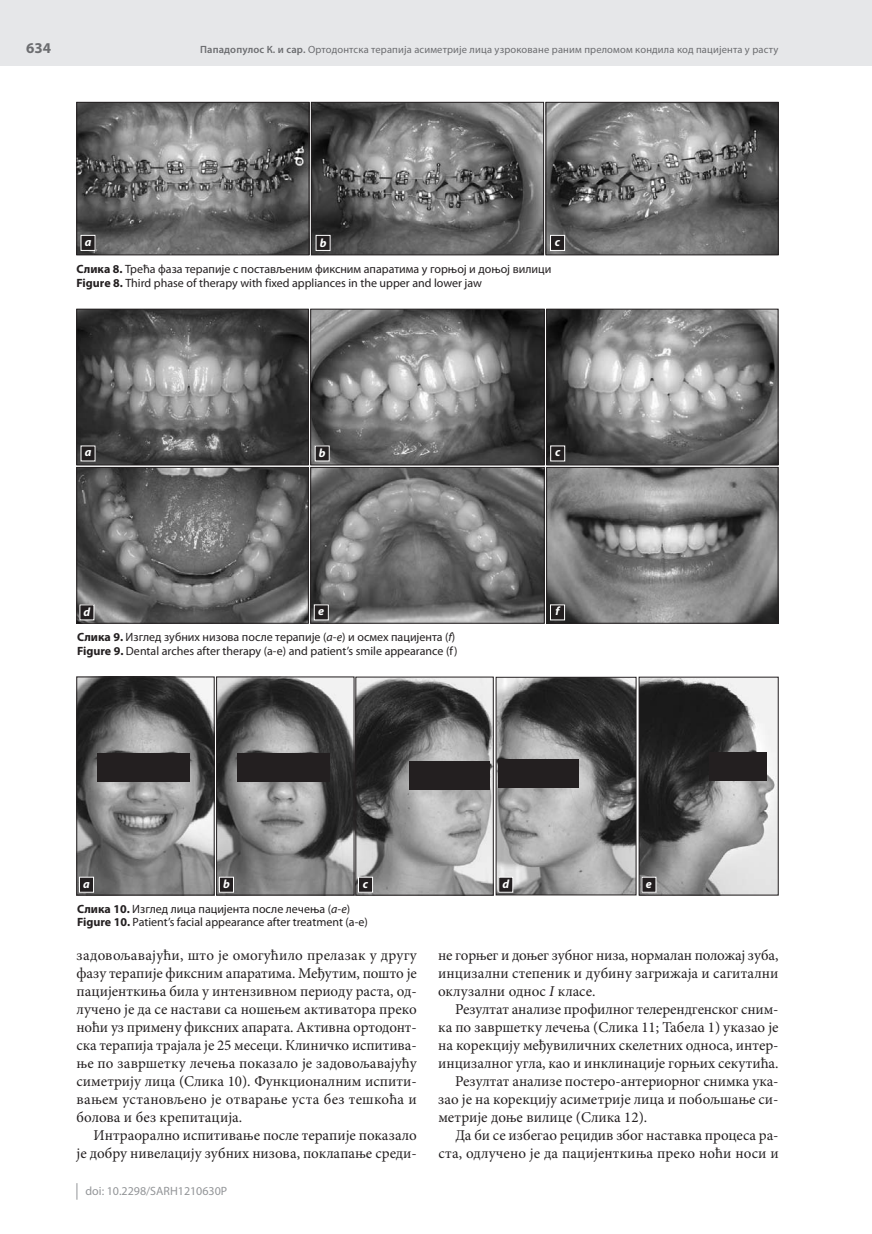
<style>
.page{position:relative;width:872px;height:1234px;background:#fff}
.page>*{position:absolute;margin:0;border:0;box-sizing:border-box;transform-origin:0 0}
.t1{font:15px/18px "Minion Pro";color:#231f20;text-align:justify}
.t2{font:700 15px "Myriad Pro";color:#6c6d70}
.t3{font:12px/13.5px "Myriad Pro";color:#231f20}
.t4{font:12px "Myriad Pro";color:#939598}
.t5{font:italic 700 12px "Myriad Pro";color:#fff}
.t6{font:10.5px "Myriad Pro";letter-spacing:.015em;color:#6c6d70}
.s1{font-weight:600}
.s2{font-weight:700}
.s3{font-style:italic}
</style>
<div class="page">
<div style="left:0;top:0;width:872px;height:66px;background:#e6e7e9"></div>
<svg style="left:77px;top:1183px;width:1px;height:16px"></svg>
<img style="left:313px;top:104px;width:229px;height:149px">
<div style="left:311px;top:102px;width:233px;height:153px;border:1px solid #231f20"></div>
<img style="left:548px;top:104px;width:228px;height:149px">
<div style="left:546px;top:102px;width:232px;height:153px;border:1px solid #231f20"></div>
<img style="left:79px;top:104px;width:228px;height:149px">
<div style="left:77px;top:102px;width:232px;height:153px;border:1px solid #231f20"></div>
<img style="left:79px;top:311px;width:227px;height:152px">
<div style="left:77px;top:309px;width:231px;height:156px;border:1px solid #231f20"></div>
<img style="left:312px;top:311px;width:230px;height:152px">
<div style="left:310px;top:309px;width:234px;height:156px;border:1px solid #231f20"></div>
<img style="left:548px;top:311px;width:228px;height:152px">
<div style="left:546px;top:309px;width:232px;height:156px;border:1px solid #231f20"></div>
<img style="left:79px;top:469px;width:227px;height:152px">
<div style="left:77px;top:467px;width:231px;height:156px;border:1px solid #231f20"></div>
<img style="left:312px;top:469px;width:230px;height:152px">
<div style="left:310px;top:467px;width:234px;height:156px;border:1px solid #231f20"></div>
<img style="left:548px;top:469px;width:228px;height:152px">
<div style="left:546px;top:467px;width:232px;height:156px;border:1px solid #231f20"></div>
<img style="left:79px;top:678px;width:133px;height:215px">
<div style="left:77px;top:676px;width:137px;height:219px;border:1px solid #231f20"></div>
<img style="left:218px;top:678px;width:134px;height:215px">
<div style="left:216px;top:676px;width:138px;height:219px;border:1px solid #231f20"></div>
<img style="left:358px;top:678px;width:133px;height:215px">
<div style="left:356px;top:676px;width:137px;height:219px;border:1px solid #231f20"></div>
<img style="left:498px;top:679px;width:136px;height:213px">
<div style="left:496px;top:677px;width:140px;height:217px;border:1px solid #231f20"></div>
<img style="left:641px;top:678px;width:135px;height:215px">
<div style="left:639px;top:676px;width:139px;height:219px;border:1px solid #231f20"></div>
<div style="left:97px;top:753px;width:92px;height:28px;background:#231f20"></div>
<div style="left:237px;top:753px;width:92px;height:28px;background:#231f20"></div>
<div style="left:409px;top:761px;width:81px;height:28px;background:#231f20"></div>
<div style="left:498px;top:759px;width:81px;height:28px;background:#231f20"></div>
<div style="left:709px;top:752px;width:58px;height:28px;background:#231f20"></div>
<div style="left:81px;top:235px;width:14px;height:15px;background:#231f20"></div>
<div style="left:316px;top:235px;width:14px;height:15px;background:#231f20"></div>
<div style="left:550px;top:235px;width:14px;height:15px;background:#231f20"></div>
<div style="left:550px;top:235px;width:15px;height:15px;border:1px solid #fff"></div>
<div style="left:81px;top:446px;width:14px;height:15px;background:#231f20"></div>
<div style="left:80px;top:604px;width:14px;height:15px;background:#231f20"></div>
<div style="left:314px;top:604px;width:14px;height:15px;background:#231f20"></div>
<div style="left:550px;top:604px;width:14px;height:15px;background:#231f20"></div>
<div style="left:550px;top:604px;width:15px;height:16px;border:1px solid #fff"></div>
<div style="left:315px;top:446px;width:14px;height:15px;background:#231f20"></div>
<div style="left:550px;top:446px;width:15px;height:15px;background:#231f20"></div>
<div style="left:550px;top:445px;width:15px;height:16px;border:1px solid #fff"></div>
<div style="left:79px;top:877px;width:15px;height:15px;background:#231f20"></div>
<div style="left:79px;top:876px;width:15px;height:16px;border:1px solid #fff"></div>
<div style="left:219px;top:877px;width:14px;height:15px;background:#231f20"></div>
<div style="left:219px;top:876px;width:15px;height:16px;border:1px solid #fff"></div>
<div style="left:358px;top:877px;width:14px;height:15px;background:#231f20"></div>
<div style="left:358px;top:876px;width:15px;height:16px;border:1px solid #fff"></div>
<div style="left:499px;top:877px;width:14px;height:15px;background:#231f20"></div>
<div style="left:498px;top:876px;width:15px;height:16px;border:1px solid #fff"></div>
<div style="left:642px;top:877px;width:14px;height:15px;background:#231f20"></div>
<p class="t2" style="left:26px;top:38px;width:26px">634</p>
<p class="t6" style="left:200px;top:43px;width:580px"><span class="s1">Пападопулос К. и сар.</span> Ортодонтска терапија асиметрије лица узроковане раним преломом кондила код пацијента у расту</p>
<p class="t5" style="left:85px;top:234px;width:8px">a</p>
<p class="t5" style="left:320px;top:235px;width:8px">b</p>
<p class="t5" style="left:555px;top:234px;width:7px">c</p>
<p class="t3" style="left:77px;top:262px;width:476px"><span class="s2">Слика 8.</span> Трећа фаза терапије с постављеним фиксним апаратима у горњој и доњој вилици<br><span class="s2">Figure 8.</span> Third phase of therapy with fixed appliances in the upper and lower jaw</p>
<p class="t5" style="left:85px;top:444px;width:8px">a</p>
<p class="t5" style="left:319px;top:445px;width:8px">b</p>
<p class="t5" style="left:555px;top:444px;width:7px">c</p>
<p class="t5" style="left:84px;top:604px;width:8px">d</p>
<p class="t5" style="left:318px;top:603px;width:8px">e</p>
<p class="t5" style="left:555px;top:603px;width:5px">f</p>
<p class="t3" style="left:77px;top:630px;width:382px"><span class="s2">Слика 9.</span> Изглед зубних низова после терапије (<span class="s3">a-e</span>) и осмех пацијента (<span class="s3">f</span>)<br><span class="s2">Figure 9.</span> Dental arches after therapy (a-e) and patient’s smile appearance (f)</p>
<p class="t5" style="left:83px;top:875px;width:8px">a</p>
<p class="t5" style="left:223px;top:876px;width:8px">b</p>
<p class="t5" style="left:363px;top:875px;width:7px">c</p>
<p class="t5" style="left:502px;top:875px;width:8px">d</p>
<p class="t5" style="left:646px;top:875px;width:8px">e</p>
<p class="t3" style="left:77px;top:901px;width:292px"><span class="s2">Слика 10.</span> Изглед лица пацијента после лечења (<span class="s3">a-e</span>)<br><span class="s2">Figure 10.</span> Patient’s facial appearance after treatment (a-e)</p>
<p class="t1" style="left:76px;top:946px;width:342px">за-до-во-ља-ва-ју-ћи, што је омо-гу-ћи-ло пре-ла-зак у дру-гу фа-зу те-ра-пи-је фик-сним апа-ра-ти-ма. Ме-ђу-тим, по-што је па-ци-јент-ки-ња би-ла у ин-тен-зив-ном пе-ри-о-ду ра-ста, од&shy;лу-че-но је да се на-ста-ви са но-ше-њем ак-ти-ва-то-ра пре-ко но-ћи уз при-ме-ну фик-сних апа-ра-та. Ак-тив-на ор-то-донт&shy;ска те-ра-пи-ја тра-ја-ла је 25 ме-се-ци. Кли-нич-ко ис-пи-ти-ва&shy;ње по за-вр-шет-ку ле-че-ња по-ка-за-ло је за-до-во-ља-ва-ју-ћу си-ме-три-ју ли-ца (Сли-ка 10). Функ-ци-о-нал-ним ис-пи-ти&shy;ва-њем уста-но-вље-но је отва-ра-ње уста без те-шко-ћа и бо-ло-ва и без кре-пи-та-ци-јa.</p>
<p class="t1" style="left:77px;top:1126px;width:342px;text-align:right">Ин-тра-о-рал-но ис-пи-ти-ва-ње по-сле те-ра-пи-је по-ка-за-ло<br>је до-бру ни-ве-ла-ци-ју зуб-них ни-зо-ва, по-кла-па-ње сре-ди-</p>
<p class="t4" style="left:86px;top:1183px;width:143px">doi: 10.2298/SARH1210630P</p>
<p class="t1" style="left:438px;top:946px;width:342px">не гор-њег и до-њег зуб-ног ни-за, нор-ма-лан по-ло-жај зу-ба, ин-ци-зал-ни сте-пе-ник и ду-би-ну за-гри-жа-ја и са-ги-тал-ни оклу-зал-ни од-нос <span class="s3">I</span> кла-се.</p>
<p class="t1" style="left:455px;top:1000px;width:325px">Ре-зул-тат ана-ли-зе про-фил-ног те-ле-ренд-ген-ског сним-</p>
<p class="t1" style="left:438px;top:1018px;width:342px">ка по за-вр-шет-ку ле-че-ња (Сли-ка 11; Та-бе-ла 1) ука-зао је</p>
<p class="t1" style="left:438px;top:1036px;width:342px">на ко-рек-ци-ју ме-ђу-ви-лич-них ске-лет-них од-но-са, ин-тер-</p>
<p class="t1" style="left:438px;top:1054px;width:342px">ин-ци-зал-ног угла, као и ин-кли-на-ци-је гор-њих се-ку-ти-ћа.</p>
<p class="t1" style="left:455px;top:1072px;width:325px">Ре-зул-тат ана-ли-зе по-сте-ро-ан-те-ри-ор-ног сним-ка ука-</p>
<p class="t1" style="left:438px;top:1090px;width:342px">зао је на ко-рек-ци-ју аси-ме-три-је ли-ца и по-бољ-ша-ње си-</p>
<p class="t1" style="left:438px;top:1108px;width:210px">ме-три-је до-ње ви-ли-це (Сли-ка 12).</p>
<p class="t1" style="left:455px;top:1126px;width:325px">Да би се из-бе-гао ре-ци-див због на-став-ка про-це-са ра-</p>
<p class="t1" style="left:438px;top:1144px;width:342px">ста, од-лу-че-но је да па-ци-јент-ки-ња пре-ко но-ћи но-си и</p>
</div>
